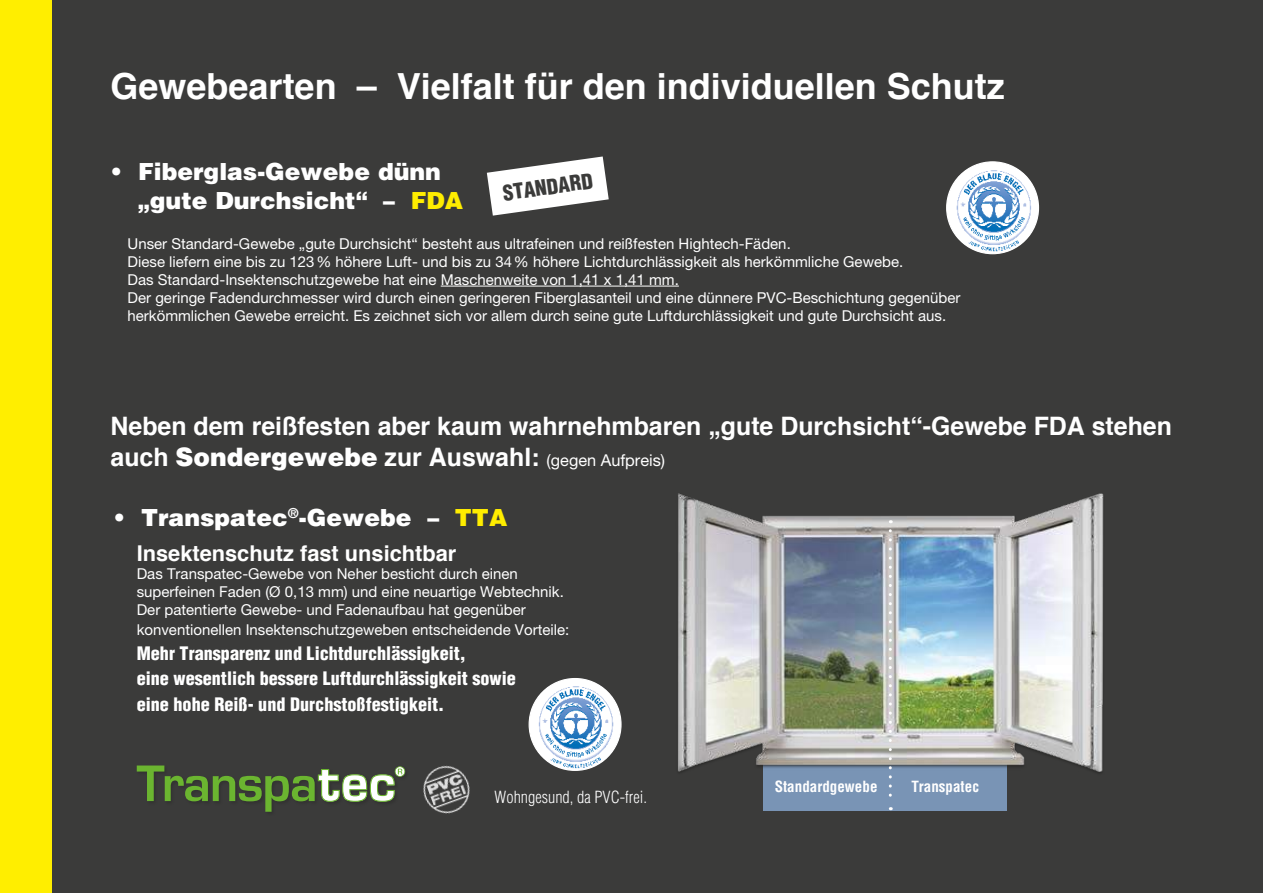
<style>
.page{position:relative;width:1263px;height:893px;background:#3b3b3a}
.page>*{position:absolute;margin:0;border:0;box-sizing:border-box;transform-origin:0 0}
.t1{font:700 36px "Helvetica";color:#fff}
.t2{font:700 25.35px/30.5px "Helvetica";color:#fff}
.t3{font:900 23.55px/28.3px "Helvetica";color:#fff}
.t4{font:700 21.75px "Helvetica";color:#fff}
.t5{font:900 condensed 20.85px "Helvetica";color:#3b3b3a}
.t6{font:900 condensed 18.15px/25.3px "Helvetica";color:#fff}
.t7{font:300 condensed 16.35px "Helvetica";color:#fff}
.t8{font:15px/18px "Helvetica Neue";color:#fff}
.t9{font:700 condensed 15px "Helvetica";color:#fff}
.s1{color:#ffed00}
.s2{font-weight:900}
.s3{font-family:"Helvetica Neue";font-weight:400;font-size:16.35px}
</style>
<div class="page">
<div style="left:0;top:0;width:51px;height:893px;background:#fe0"></div>
<hr style="left:441px;top:286px;width:238px;height:1px;background:#fff">
<svg style="left:487px;top:156px;width:122px;height:60px"></svg>
<div style="left:947px;top:162px;width:91px;height:92px;background:#fff;border-radius:50%"></div>
<img style="left:956px;top:169px;width:75px;height:83px">
<div style="left:529px;top:678px;width:92px;height:92px;background:#fff;border-radius:50%"></div>
<img style="left:538px;top:686px;width:76px;height:82px">
<svg style="left:137px;top:765px;width:268px;height:47px"></svg>
<img style="left:678px;top:493px;width:426px;height:318px">
<svg style="left:889px;top:531px;width:3px;height:279px"></svg>
<img style="left:423px;top:765px;width:47px;height:49px">
<h1 class="t1" style="left:111px;top:58px;width:896px">Gewebearten – Vielfalt für den individuellen Schutz</h1>
<h3 class="t3" style="left:138px;top:157px;width:327px;text-indent:-28px">• Fiberglas-Gewebe dünn „gute Durchsicht“ – <span class="s1">FDA</span></h3>
<p class="t8" style="left:128px;top:234px;width:834px">Unser Standard-Gewebe „gute Durchsicht“ besteht aus ultrafeinen und reißfesten Hightech-Fäden.<br>Diese liefern eine bis zu 123% höhere Luft- und bis zu 34% höhere Lichtdurchlässigkeit als herkömmliche Gewebe.<br>Das Standard-Insektenschutzgewebe hat eine Maschenweite von 1,41 x 1,41 mm.<br>Der geringe Fadendurchmesser wird durch einen geringeren Fiberglasanteil und eine dünnere PVC-Beschichtung gegenüber herkömmlichen Gewebe erreicht. Es zeichnet sich vor allem durch seine gute Luftdurchlässigkeit und gute Durchsicht aus.</p>
<h3 class="t5" style="left:501px;top:180px;width:92px;rotate:-8deg">STANDARD</h3>
<h2 class="t2" style="left:111px;top:412px;width:1063px">Neben dem reißfesten aber kaum wahrnehmbaren „gute Durchsicht“-Gewebe FDA stehen auch <span class="s2">Sondergewebe</span> zur Auswahl: <span class="s3">(gegen Aufpreis)</span></h2>
<h3 class="t3" style="left:114px;top:503px;width:395px">• Transpatec<sup>®</sup>-Gewebe – <span class="s1">TTA</span></h3>
<h3 class="t4" style="left:137px;top:536px;width:321px">Insektenschutz fast unsichtbar</h3>
<p class="t8" style="left:137px;top:564px;width:429px">Das Transpatec-Gewebe von Neher besticht durch einen superfeinen Faden (Ø 0,13 mm) und eine neuartige Webtechnik.<br>Der patentierte Gewebe- und Fadenaufbau hat gegenüber</p>
<p class="t8" style="left:137px;top:620px;width:434px">konventionellen Insektenschutzgeweben entscheidende Vorteile:</p>
<p class="t6" style="left:137px;top:640px;width:381px">Mehr Transparenz und Lichtdurchlässigkeit,<br>eine wesentlich bessere Luftdurchlässigkeit sowie eine hohe Reiß- und Durchstoßfestigkeit.</p>
<p class="t7" style="left:495px;top:787px;width:154px">Wohngesund, da PVC-frei.</p>
<p class="t9" style="left:775px;top:778px;width:104px">Standardgewebe</p>
<p class="t9" style="left:911px;top:778px;width:69px">Transpatec</p>
</div>
